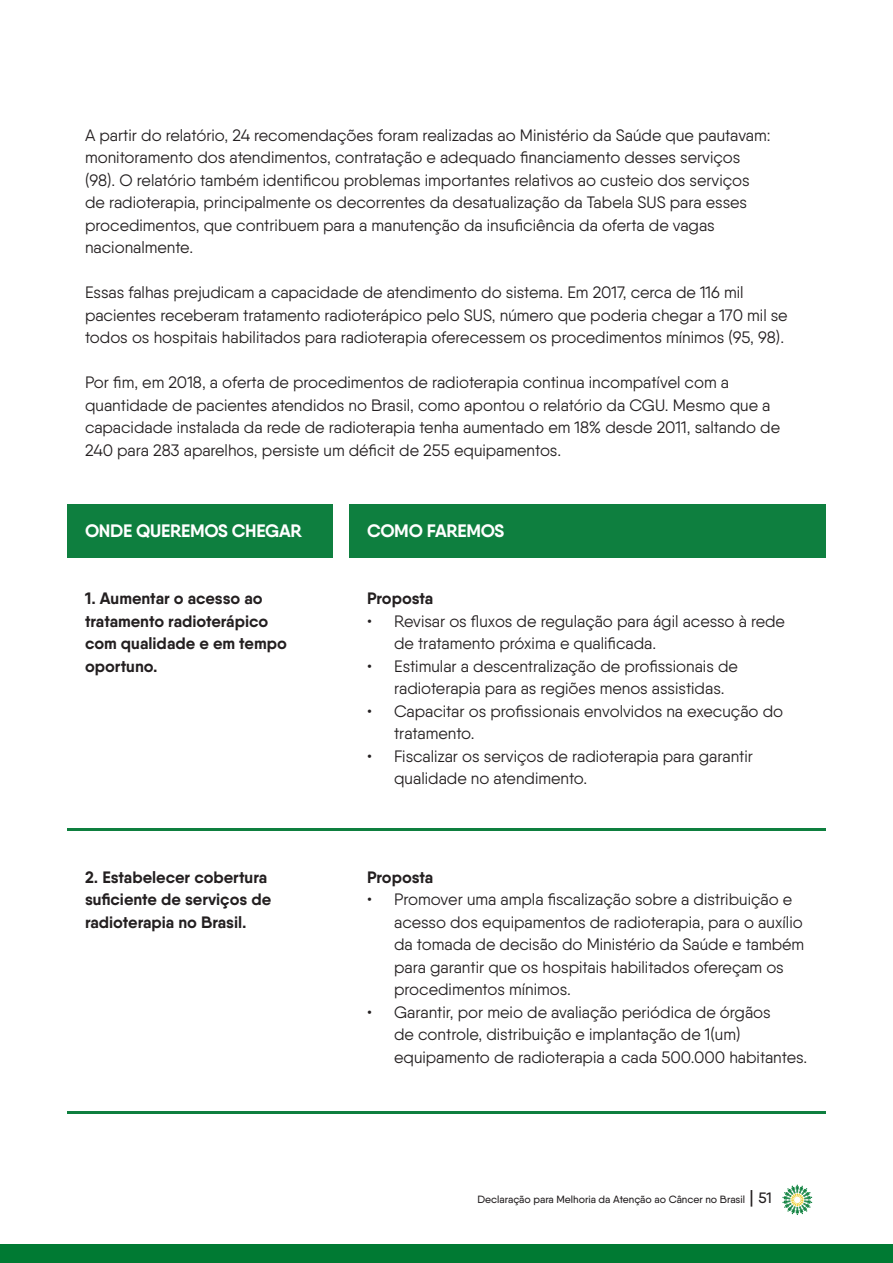
<style>
.page{position:relative;width:893px;height:1263px;background:#fff}
.page>*{position:absolute;margin:0;border:0;box-sizing:border-box;transform-origin:0 0}
.t1{font:700 18px "Qanelas";letter-spacing:-.015em;color:#fff}
.t2{font:16.5px/22.5px "Qanelas";color:#231f20}
.t3{font:700 16.5px/22.5px "Qanelas";color:#231f20}
.t4{font:500 10.5px "Qanelas";color:#231f20}
.s1{font-size:18px}
.s2{font-size:15px}
</style>
<div class="page">
<svg style="left:782px;top:1184px;width:30px;height:31px"></svg>
<div style="left:0;top:1244px;width:893px;height:19px;background:#007a33"></div>
<div style="left:67px;top:504px;width:759px;height:54px;background:#0e7f3f"></div>
<hr style="left:67px;top:828px;width:759px;height:3px;background:#0e7f3f">
<hr style="left:67px;top:1111px;width:759px;height:3px;background:#0e7f3f">
<div style="left:333px;top:495px;width:16px;height:68px;background:#fff"></div>
<p class="t2" style="left:85px;top:124px;width:687px">A partir do relatório, 24 recomendações foram realizadas ao Ministério da Saúde que pautavam: monitoramento dos atendimentos, contratação e adequado financiamento desses serviços (98). O relatório também identificou problemas importantes relativos ao custeio dos serviços de radioterapia, principalmente os decorrentes da desatualização da Tabela SUS para esses procedimentos, que contribuem para a manutenção da insuficiência da oferta de vagas nacionalmente.</p>
<p class="t2" style="left:85px;top:281px;width:704px">Essas falhas prejudicam a capacidade de atendimento do sistema. Em 2017, cerca de 116 mil pacientes receberam tratamento radioterápico pelo SUS, número que poderia chegar a 170 mil se todos os hospitais habilitados para radioterapia oferecessem os procedimentos mínimos (95, 98).</p>
<p class="t2" style="left:85px;top:371px;width:696px">Por fim, em 2018, a oferta de procedimentos de radioterapia continua incompatível com a quantidade de pacientes atendidos no Brasil, como apontou o relatório da CGU. Mesmo que a capacidade instalada da rede de radioterapia tenha aumentado em 18% desde 2011, saltando de 240 para 283 aparelhos, persiste um déficit de 255 equipamentos.</p>
<p class="t1" style="left:85px;top:519px;width:218px">ONDE QUEREMOS CHEGAR</p>
<p class="t1" style="left:367px;top:519px;width:139px">COMO FAREMOS</p>
<p class="t3" style="left:85px;top:587px;width:203px">1. Aumentar o acesso ao tratamento radioterápico com qualidade e em tempo oportuno.</p>
<p class="t3" style="left:367px;top:587px;width:68px">Proposta</p>
<p class="t2" style="left:394px;top:609px;width:392px;text-indent:-27px">• Revisar os fluxos de regulação para ágil acesso à rede de tratamento próxima e qualificada.</p>
<p class="t2" style="left:394px;top:654px;width:345px;text-indent:-27px">• Estimular a descentralização de profissionais de radioterapia para as regiões menos assistidas.</p>
<p class="t2" style="left:394px;top:699px;width:391px;text-indent:-27px">• Capacitar os profissionais envolvidos na execução do tratamento.</p>
<p class="t2" style="left:394px;top:744px;width:360px;text-indent:-27px">• Fiscalizar os serviços de radioterapia para garantir qualidade no atendimento.</p>
<p class="t3" style="left:85px;top:866px;width:188px">2. Estabelecer cobertura suficiente de serviços de radioterapia no Brasil.</p>
<p class="t3" style="left:367px;top:866px;width:68px">Proposta</p>
<p class="t2" style="left:394px;top:888px;width:412px;text-indent:-27px">• Promover uma ampla fiscalização sobre a distribuição e acesso dos equipamentos de radioterapia, para o auxílio da tomada de decisão do Ministério da Saúde e também para garantir que os hospitais habilitados ofereçam os procedimentos mínimos.</p>
<p class="t2" style="left:394px;top:1001px;width:415px;text-indent:-27px">• Garantir, por meio de avaliação periódica de órgãos<br>de controle, distribuição e implantação de 1(um) equipamento de radioterapia a cada 500.000 habitantes.</p>
<p class="t4" style="left:478px;top:1193px;width:296px">Declaração para Melhoria da Atenção ao Câncer no Brasil <span class="s1">|</span> <span class="s2">51</span></p>
</div>
